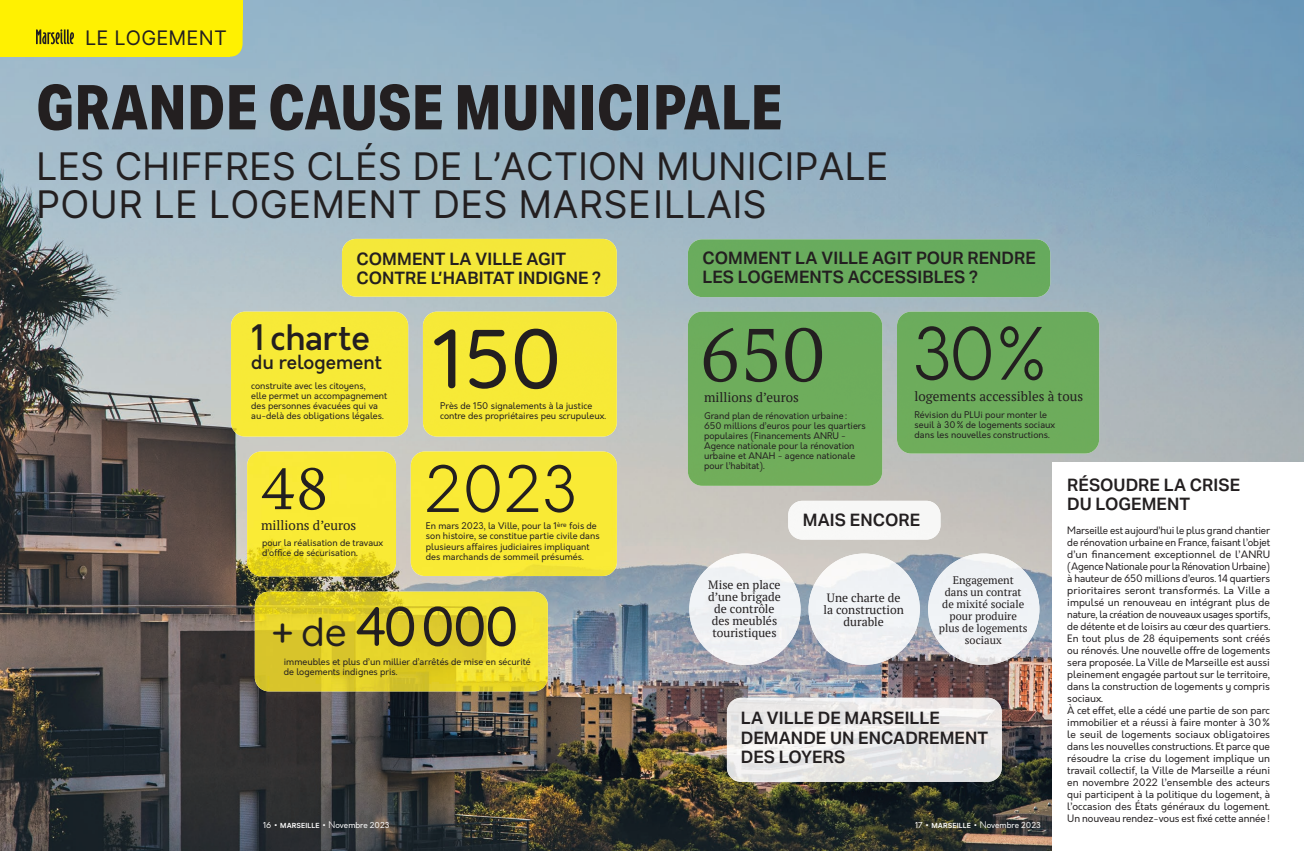
<style>
.page{position:relative;width:1304px;height:851px;background:#fff}
.page>*{position:absolute;margin:0;border:0;box-sizing:border-box;transform-origin:0 0}
.t1{font:300 84px "Quicksand";color:#231f20}
.t2{font:80px "Bely";color:#231f20}
.t3{font:300 70.3px "Orkney";color:#231f20}
.t4{font:62.5px "Bely";color:#231f20}
.t5{font:300 62.2px "Orkney";color:#231f20}
.t6{font:800 62px "Aktiv Grotesk Cd";color:#231f20}
.t7{font:300 55.5px "Quicksand";letter-spacing:-.025em;color:#231f20}
.t8{font:38px/38px "Inter";color:#231f20}
.t9{font:500 34.3px "Orkney";color:#231f20}
.t10{font:20px "Inter";letter-spacing:.01em;color:#231f20}
.t11{font:500 19px "Orkney";color:#231f20}
.t12{font:600 17.1px/19px "Aktiv Grotesk";letter-spacing:.005em;color:#231f20}
.t13{font:13.3px "PT Serif";color:#231f20}
.t14{font:12px/12px "PT Serif";color:#231f20;text-align:center}
.t15{font:11px/12px "PT Serif";color:#231f20;text-align:center}
.t16{font:10px/12px "Orkney";color:#231f20}
.t17{font:9px/10px "Orkney";color:#231f20}
.t18{font:8px "Orkney";color:#fff}
.s1{font-size:38.7px}
.s2{font-weight:300;font-size:9px}
.s3{font-family:"Inter";font-weight:600;font-size:7px}
</style>
<div class="page">
<img style="left:0;top:0;width:1304px;height:850px">
<div style="left:0;top:0;width:243px;height:30px;background:#fff101"></div>
<svg style="left:230px;top:30px;width:13px;height:27px"></svg>
<div style="left:0;top:26px;width:230px;height:31px;background:#fff101"></div>
<svg style="left:36px;top:29px;width:38px;height:15px"></svg>
<div style="left:688px;top:239px;width:362px;height:58px;background:#69ab5d"></div>
<div style="left:423px;top:311px;width:194px;height:125px;background:#f7e937"></div>
<div style="left:342px;top:239px;width:275px;height:57px;background:#f4e839"></div>
<img style="left:727px;top:697px;width:275px;height:84px">
<div style="left:788px;top:500px;width:152px;height:39px;background:#f7f7f6"></div>
<div style="left:231px;top:311px;width:177px;height:125px;background:#f7ea37"></div>
<div style="left:688px;top:311px;width:194px;height:174px;background:#6ead5c"></div>
<img style="left:247px;top:451px;width:149px;height:125px">
<div style="left:897px;top:311px;width:202px;height:142px;background:#6dac5c"></div>
<div style="left:411px;top:451px;width:206px;height:125px;background:#f9ea35"></div>
<img style="left:689px;top:553px;width:112px;height:111px;border-radius:56px">
<img style="left:808px;top:553px;width:112px;height:111px;border-radius:56px">
<div style="left:928px;top:553px;width:111px;height:111px;background:#eff2f6;border-radius:56px"></div>
<img style="left:255px;top:591px;width:293px;height:100px">
<div style="left:1052px;top:462px;width:252px;height:388px;background:#fff"></div>
<h3 class="t10" style="left:85px;top:23px;width:143px">LE LOGEMENT</h3>
<h3 class="t6" style="left:36px;top:68px;width:748px">GRANDE CAUSE MUNICIPALE</h3>
<h3 class="t8" style="left:36px;top:146px;width:854px">LES CHIFFRES CLÉS DE L’ACTION MUNICIPALE<br>POUR LE LOGEMENT DES MARSEILLAIS</h3>
<h3 class="t12" style="left:357px;top:249px;width:246px">COMMENT LA VILLE AGIT<br>CONTRE L’HABITAT INDIGNE ?</h3>
<h3 class="t12" style="left:702px;top:249px;width:335px">COMMENT LA VILLE AGIT POUR RENDRE<br>LES LOGEMENTS ACCESSIBLES ?</h3>
<h3 class="t9" style="left:251px;top:315px;width:120px">1 charte</h3>
<h3 class="t11" style="left:251px;top:350px;width:132px">du relogement</h3>
<p class="t17" style="left:251px;top:381px;width:138px">construite avec les citoyens,<br>elle permet un accompagnement des personnes évacuées qui va au-delà des obligations légales.</p>
<h3 class="t3" style="left:912px;top:309px;width:137px">30%</h3>
<p class="t17" style="left:915px;top:410px;width:142px">Révision du PLUi pour monter le seuil à 30 % de logements sociaux dans les nouvelles constructions.</p>
<h2 class="t2" style="left:700px;top:297px;width:128px">650</h2>
<p class="t17" style="left:704px;top:410px;width:163px">Grand plan de rénovation urbaine :<br>650 millions d’euros pour les quartiers populaires (Financements ANRU -<br>Agence nationale pour la rénovation urbaine et ANAH - agence nationale pour l’habitat).</p>
<h1 class="t1" style="left:432px;top:293px;width:130px">150</h1>
<h3 class="t13" style="left:915px;top:388px;width:170px">logements accessibles à tous</h3>
<h3 class="t13" style="left:704px;top:389px;width:96px">millions d’euros</h3>
<p class="t17" style="left:440px;top:400px;width:167px">Près de 150 signalements à la justice contre des propriétaires peu scrupuleux.</p>
<h3 class="t5" style="left:425px;top:449px;width:155px">2023</h3>
<p class="t17" style="left:426px;top:521px;width:175px">En mars 2023, la Ville, pour la 1<sup>ère</sup> fois de son histoire, se constitue partie civile dans plusieurs affaires judiciaires impliquant des marchands de sommeil présumés.</p>
<h3 class="t4" style="left:260px;top:444px;width:69px">48</h3>
<h3 class="t13" style="left:261px;top:516px;width:97px">millions d’euros</h3>
<h3 class="t12" style="left:1067px;top:475px;width:174px">RÉSOUDRE LA CRISE<br>DU LOGEMENT</h3>
<p class="t16" style="left:1067px;top:524px;width:204px">Marseille est aujourd’hui le plus grand chantier de rénovation urbaine en France, faisant l’objet d’un financement exceptionnel de l’ANRU (Agence Nationale pour la Rénovation Urbaine) à hauteur de 650 millions d’euros. 14 quartiers prioritaires seront transformés. La Ville a impulsé un renouveau en intégrant plus de nature, la création de nouveaux usages sportifs, de détente et de loisirs au cœur des quartiers.<br>En tout plus de 28 équipements sont créés ou rénovés. Une nouvelle offre de logements sera proposée. La Ville de Marseille est aussi pleinement engagée partout sur le territoire, dans la construction de logements y compris sociaux.<br>À cet effet, elle a cédé une partie de son parc immobilier et a réussi à faire monter à 30 % le seuil de logements sociaux obligatoires dans les nouvelles constructions. Et parce que résoudre la crise du logement implique un travail collectif, la Ville de Marseille a réuni en novembre 2022 l’ensemble des acteurs qui participent à la politique du logement, à l’occasion des États généraux du logement.<br>Un nouveau rendez-vous est fixé cette année !</p>
<h3 class="t12" style="left:803px;top:510px;width:119px">MAIS ENCORE</h3>
<p class="t17" style="left:262px;top:538px;width:123px">pour la réalisation de travaux d’office de sécurisation.</p>
<p class="t15" style="left:939px;top:574px;width:90px">Engagement<br>dans un contrat de mixité sociale pour produire plus de logements sociaux</p>
<p class="t14" style="left:708px;top:579px;width:74px">Mise en place d’une brigade de contrôle des meublés touristiques</p>
<p class="t14" style="left:823px;top:591px;width:82px">Une charte de la construction durable</p>
<h3 class="t7" style="left:271px;top:583px;width:249px"><span class="s1">+ de</span> 40000</h3>
<p class="t17" style="left:284px;top:656px;width:249px">immeubles et plus d’un millier d’arrêtés de mise en sécurité de logements indignes pris.</p>
<h3 class="t12" style="left:741px;top:709px;width:249px">LA VILLE DE MARSEILLE<br>DEMANDE UN ENCADREMENT<br>DES LOYERS</h3>
<p class="t18" style="left:263px;top:820px;width:128px">16 <span class="s2">•</span> <span class="s3">MARSEILLE</span> <span class="s2">• N</span>ovembre 2023</p>
<p class="t18" style="left:915px;top:820px;width:127px">17 <span class="s2">•</span> <span class="s3">MARSEILLE</span> <span class="s2">• N</span>ovembre 2023</p>
</div>
